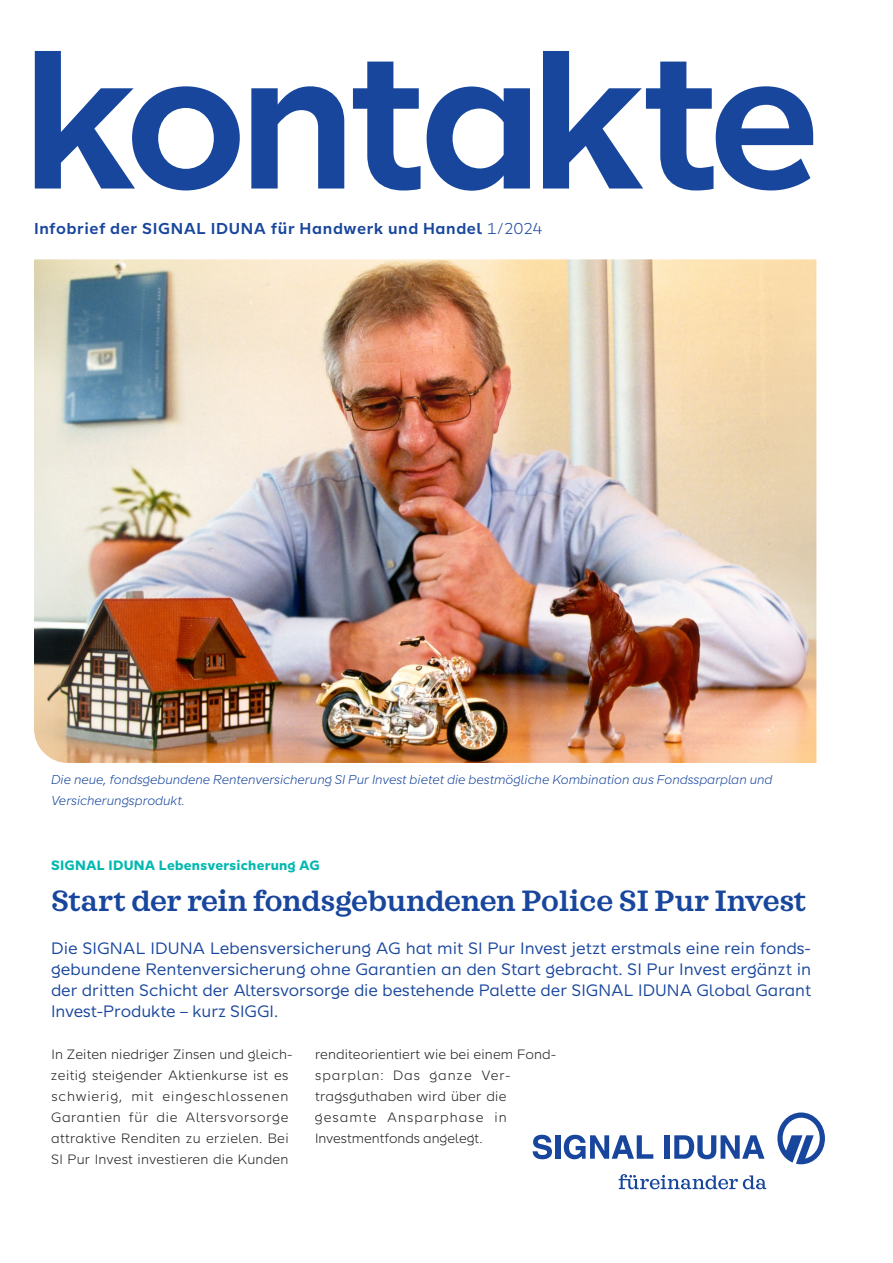
<style>
.page{position:relative;width:893px;height:1263px;background:#fff}
.page>*{position:absolute;margin:0;border:0;box-sizing:border-box;transform-origin:0 0}
.t1{font:600 196.5px "SI Sans";letter-spacing:-.05em;color:#18469d}
.t2{font:600 30px "SI Serif";color:#18469d}
.t3{font:16.5px/21px "SI Sans";color:#18469d;text-align:justify}
.t4{font:600 15.75px "SI Sans";letter-spacing:.04em;color:#18469d}
.Copy_ohneEinzug{font:300 13.5px/21px "SI Sans";letter-spacing:.02em;color:#231f20}
.Headline_9pt{font:700 13.5px "SI Sans";letter-spacing:.015em;color:#00b8af}
.t5{font:italic 300 12.75px/21px "SI Sans";color:#18469d}
.s1{font-weight:300}
</style>
<div class="page">
<svg style="left:533px;top:1135px;width:19px;height:24px"></svg>
<div style="left:555px;top:1135px;width:6px;height:24px;background:#18469d"></div>
<svg style="left:564px;top:1135px;width:89px;height:24px"></svg>
<div style="left:664px;top:1135px;width:6px;height:24px;background:#18469d"></div>
<svg style="left:674px;top:1135px;width:90px;height:24px"></svg>
<svg style="left:777px;top:1112px;width:48px;height:52px"></svg>
<svg style="left:619px;top:1174px;width:147px;height:15px"></svg>
<img style="left:34px;top:259px;width:782px;height:504px">
<p class="t1" style="left:23px;top:-26px;width:799px">kontakte</p>
<p class="t4" style="left:34px;top:217px;width:510px">Infobrief der SIGNAL IDUNA für Handwerk und Handel <span class="s1">1/2024</span></p>
<p class="t5" style="left:51px;top:768px;width:723px">Die neue, fondsgebundene Rentenversicherung SI Pur Invest bietet die bestmögliche Kombination aus Fondssparplan und<br>Versicherungsprodukt.</p>
<p class="Headline_9pt" style="left:51px;top:855px;width:270px">SIGNAL IDUNA Lebensversicherung AG</p>
<p class="t2" style="left:51px;top:883px;width:756px">Start der rein fondsgebundenen Police SI Pur Invest</p>
<p class="t3" style="left:51px;top:937px;width:762px">Die SIGNAL IDUNA Lebensversicherung AG hat mit SI Pur Invest jetzt erstmals eine rein fonds&shy;gebundene Rentenversicherung ohne Garantien an den Start gebracht. SI Pur Invest ergänzt in der dritten Schicht der Altersvorsorge die bestehende Palette der SIGNAL IDUNA Global Garant Invest-Produkte – kurz SIGGI.</p>
<p class="Copy_ohneEinzug" style="left:51px;top:1043px;width:243px">In Zeiten niedriger Zinsen und gleich&shy;zeitig steigender Aktienkurse ist es schwierig, mit eingeschlossenen Garantien für die Altersvorsorge attraktive Renditen zu erzielen. Bei SI Pur Invest investieren die Kunden</p>
<p class="Copy_ohneEinzug" style="left:315px;top:1043px;width:243px">renditeorientiert wie bei einem Fond&shy;sparplan: Das ganze Ver&shy;tragsguthaben wird über die gesamte Ansparphase in<br>Investmentfonds angelegt.</p>
</div>
